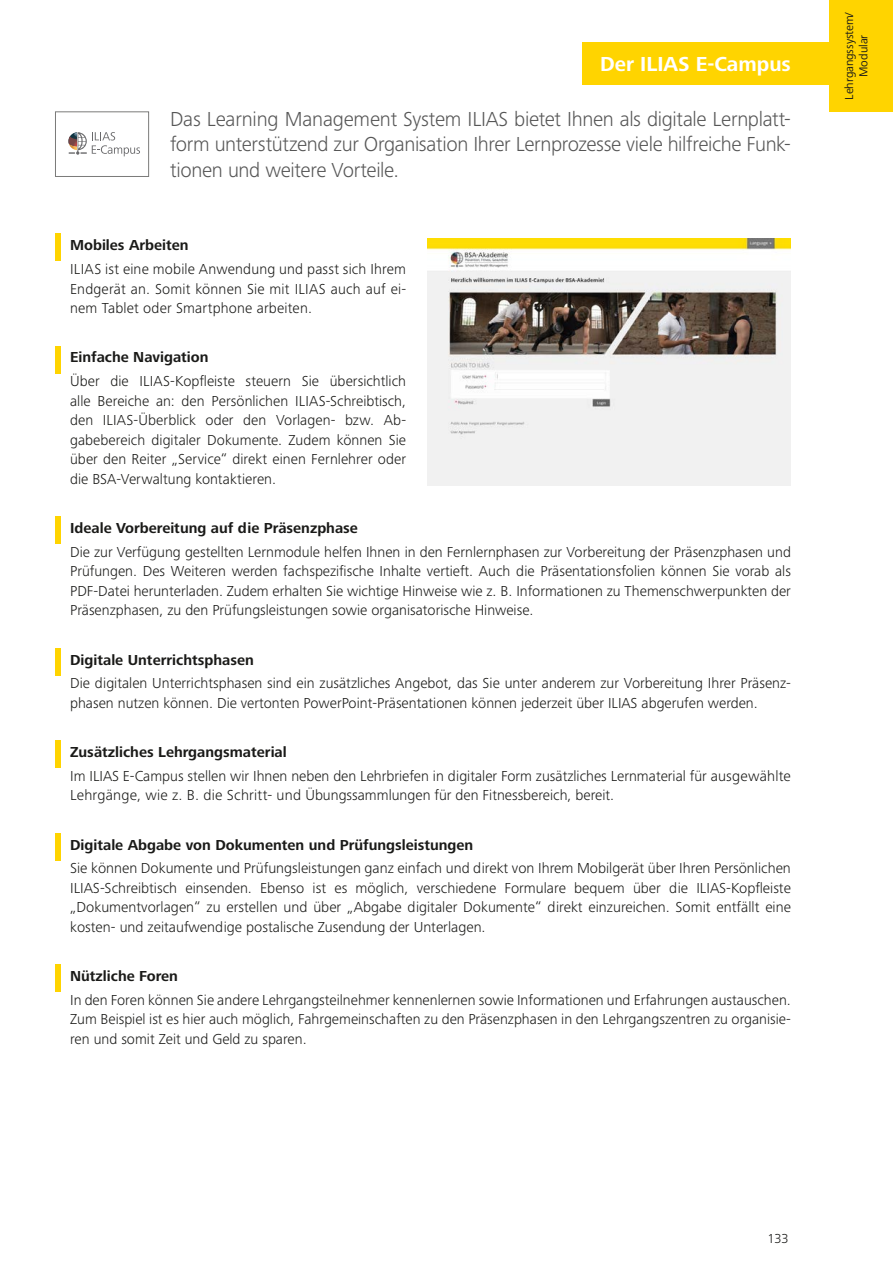
<style>
.page{position:relative;width:893px;height:1263px;background:#fff}
.page>*{position:absolute;margin:0;border:0;box-sizing:border-box;transform-origin:0 0}
.t1{font:300 21px/25.5px "Frutiger Next Pro";letter-spacing:-.015em;color:#565656;text-align:justify}
.t2{font:700 21px "Frutiger Next Pro";color:#fff}
.t3{font:300 15px/19.5px "Frutiger Next Pro";color:#1a1a18;text-align:justify}
.t4{font:700 15px "Frutiger Next Pro";color:#1a1a18}
.t5{font:300 13.5px "Frutiger Next Pro";color:#1a1a18}
.t6{font:12px/14.4px "Frutiger Next Pro";letter-spacing:-.01em;color:#1a1a18;text-align:center}
</style>
<div class="page">
<div style="left:55px;top:234px;width:6px;height:27px;background:#ffd400"></div>
<div style="left:55px;top:346px;width:6px;height:27px;background:#ffd400"></div>
<div style="left:55px;top:516px;width:6px;height:28px;background:#ffd400"></div>
<div style="left:55px;top:648px;width:6px;height:27px;background:#ffd400"></div>
<div style="left:55px;top:740px;width:6px;height:28px;background:#ffd400"></div>
<div style="left:55px;top:833px;width:6px;height:27px;background:#ffd400"></div>
<div style="left:55px;top:964px;width:6px;height:28px;background:#ffd400"></div>
<img style="left:427px;top:239px;width:364px;height:246px">
<div style="left:583px;top:43px;width:310px;height:42px;background:#ffd400"></div>
<svg style="left:68px;top:132px;width:72px;height:24px"></svg>
<div style="left:55px;top:112px;width:94px;height:65px;border:1px solid #7b7b7a"></div>
<div style="left:829px;top:0;width:64px;height:111px;background:#ffd400"></div>
<h1 class="t2" style="left:600px;top:52px;width:192px">Der ILIAS E-Campus</h1>
<h1 class="t1" style="left:170px;top:106px;width:622px">Das Learning Management System ILIAS bietet Ihnen als digitale Lernplatt&shy;form unterstützend zur Organisation Ihrer Lernprozesse viele hilfreiche Funk&shy;tionen und weitere Vorteile.</h1>
<p class="t4" style="left:70px;top:237px;width:120px">Mobiles Arbeiten</p>
<p class="t3" style="left:70px;top:259px;width:337px">ILIAS ist eine mobile Anwendung und passt sich Ihrem Endgerät an. Somit können Sie mit ILIAS auch auf ei&shy;nem Tablet oder Smartphone arbeiten.</p>
<p class="t4" style="left:70px;top:349px;width:140px">Einfache Navigation</p>
<p class="t3" style="left:70px;top:371px;width:337px">Über die ILIAS-Kopfleiste steuern Sie übersichtlich alle Bereiche an: den Persönlichen ILIAS-Schreibtisch, den ILIAS-Überblick oder den Vorlagen- bzw. Ab&shy;gabebereich digitaler Dokumente. Zudem können Sie über den Reiter „Service“ direkt einen Fernlehrer oder die BSA-Verwaltung kontaktieren.</p>
<p class="t4" style="left:70px;top:519px;width:289px">Ideale Vorbereitung auf die Präsenzphase</p>
<p class="t3" style="left:70px;top:542px;width:722px">Die zur Verfügung gestellten Lernmodule helfen Ihnen in den Fernlernphasen zur Vorbereitung der Präsenzphasen und Prüfungen. Des Weiteren werden fachspezifische Inhalte vertieft. Auch die Präsentationsfolien können Sie vorab als PDF-Datei herunterladen. Zudem erhalten Sie wichtige Hinweise wie z. B. Informationen zu Themenschwerpunkten der Präsenzphasen, zu den Prüfungsleistungen sowie organisatorische Hinweise.</p>
<p class="t4" style="left:70px;top:651px;width:185px">Digitale Unterrichtsphasen</p>
<p class="t3" style="left:70px;top:673px;width:722px">Die digitalen Unterrichtsphasen sind ein zusätzliches Angebot, das Sie unter anderem zur Vorbereitung Ihrer Präsenz&shy;phasen nutzen können. Die vertonten PowerPoint-Präsentationen können jederzeit über ILIAS abgerufen werden.</p>
<p class="t4" style="left:70px;top:743px;width:218px">Zusätzliches Lehrgangsmaterial</p>
<p class="t3" style="left:70px;top:766px;width:722px">Im ILIAS E-Campus stellen wir Ihnen neben den Lehrbriefen in digitaler Form zusätzliches Lernmaterial für ausgewählte<br>Lehrgänge, wie z. B. die Schritt- und Übungssammlungen für den Fitnessbereich, bereit.</p>
<p class="t4" style="left:70px;top:836px;width:405px">Digitale Abgabe von Dokumenten und Prüfungsleistungen</p>
<p class="t3" style="left:70px;top:859px;width:722px">Sie können Dokumente und Prüfungsleistungen ganz einfach und direkt von Ihrem Mobilgerät über Ihren Persönlichen ILIAS-Schreibtisch einsenden. Ebenso ist es möglich, verschiedene Formulare bequem über die ILIAS-Kopfleiste „Dokumentvorlagen“ zu erstellen und über „Abgabe digitaler Dokumente“ direkt einzureichen. Somit entfällt eine kosten- und zeitaufwendige postalische Zusendung der Unterlagen.</p>
<p class="t4" style="left:70px;top:967px;width:109px">Nützliche Foren</p>
<p class="t3" style="left:70px;top:990px;width:722px">In den Foren können Sie andere Lehrgangsteilnehmer kennenlernen sowie Informationen und Erfahrungen austauschen.<br>Zum Beispiel ist es hier auch möglich, Fahrgemeinschaften zu den Präsenzphasen in den Lehrgangszentren zu organisie&shy;ren und somit Zeit und Geld zu sparen.</p>
<p class="t6" style="left:842px;top:100px;width:90px;rotate:-90deg">Lehrgangssystem/<br>Modular</p>
<p class="t5" style="left:767px;top:1231px;width:23px">133</p>
</div>
